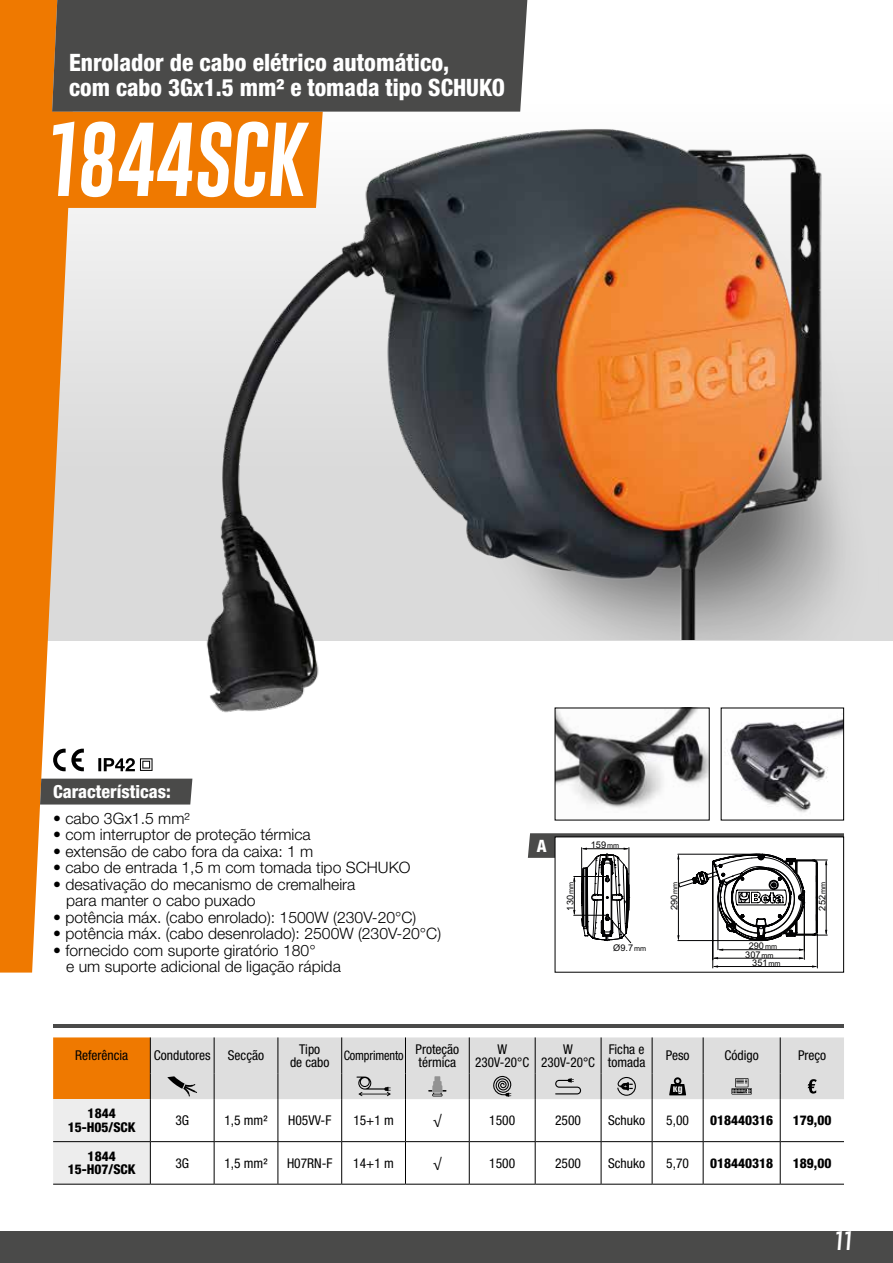
<style>
.page{position:relative;width:893px;height:1263px;background:#fff}
.page>*{position:absolute;margin:0;border:0;box-sizing:border-box;transform-origin:0 0}
.t1{font:76.5px "Gobold Extra 2";color:#fff}
.t2{font:800 condensed 24px/24.8px "Helvetica Neue LT Std";color:#fff}
.t3{font:19.5px "Gobold Extra 2";color:#fff}
.t4{font:800 condensed 18px "Helvetica Neue LT Std";color:#fff}
.t5{font:800 condensed 17.1px "Helvetica Neue LT Std";color:#fff}
.t6{font:300 15.75px/16.5px "Helvetica Neue LT Std";color:#000}
.t7{font:condensed 13.5px/13.5px "Helvetica Neue LT Std";color:#000;text-align:center}
.t8{font:800 condensed 13.5px/13.5px "Helvetica Neue LT Std";color:#000;text-align:center}
.t9{font:expanded 13.5px "Helvetica Neue LT Std";color:#000}
.t10{font:condensed 13.05px "Helvetica Neue LT Std";letter-spacing:-.01em;color:#000;scale:.94 1}
.t11{font:9.15px/8.4px "Arial";color:#020203;text-align:center}
.s1{font-family:"Gobold"}
.s2{font-size:7.2px}
</style>
<div class="page">
<div style="left:0;top:1231px;width:893px;height:32px;background:#4a4a49"></div>
<div style="left:0;top:0;width:893px;height:485px;background:linear-gradient(to bottom,#fff,#d9d9d9)"></div>
<img style="left:128px;top:63px;width:754px;height:734px">
<svg style="left:528px;top:833px;width:316px;height:135px"></svg>
<svg style="left:0;top:0;width:73px;height:972px;fill:#ef7900"></svg>
<div style="left:48px;top:112px;width:275px;height:96px;background:#ef7900"></div>
<div style="left:52px;top:0;width:475px;height:112px;background:#4a4a49"></div>
<div style="left:40px;top:779px;width:152px;height:25px;background:#4a4a49"></div>
<svg style="left:98px;top:758px;width:55px;height:13px"></svg>
<svg style="left:53px;top:749px;width:31px;height:22px"></svg>
<hr style="left:53px;top:1184px;width:97px;height:1px;background:#000">
<hr style="left:150px;top:1184px;width:64px;height:1px;background:#000">
<hr style="left:214px;top:1184px;width:64px;height:1px;background:#000">
<hr style="left:278px;top:1184px;width:64px;height:1px;background:#000">
<hr style="left:342px;top:1184px;width:63px;height:1px;background:#000">
<hr style="left:405px;top:1184px;width:64px;height:1px;background:#000">
<hr style="left:469px;top:1184px;width:66px;height:1px;background:#000">
<hr style="left:535px;top:1184px;width:66px;height:1px;background:#000">
<hr style="left:601px;top:1184px;width:51px;height:1px;background:#000">
<hr style="left:652px;top:1184px;width:51px;height:1px;background:#000">
<hr style="left:703px;top:1184px;width:77px;height:1px;background:#000">
<hr style="left:780px;top:1184px;width:64px;height:1px;background:#000">
<svg style="left:53px;top:1037px;width:791px;height:147px"></svg>
<hr style="left:53px;top:1025px;width:791px;height:3px;background:#4a4a49">
<img style="left:723px;top:710px;width:119px;height:103px">
<img style="left:557px;top:710px;width:151px;height:99px">
<h2 class="t2" style="left:69px;top:50px;width:437px">Enrolador de cabo elétrico automático,<br>com cabo 3Gx1.5 mm² e tomada tipo SCHUKO</h2>
<h1 class="t1" style="left:40px;top:110px;width:274px">1844<span class="s1">SCK</span></h1>
<p class="t4" style="left:53px;top:780px;width:119px">Características:</p>
<p class="t6" style="left:53px;top:810px;width:138px">• cabo 3Gx1.5 mm²</p>
<p class="t6" style="left:53px;top:826px;width:259px">• com interruptor de proteção térmica</p>
<p class="t6" style="left:53px;top:843px;width:262px">• extensão de cabo fora da caixa: 1 m</p>
<p class="t6" style="left:53px;top:859px;width:359px">• cabo de entrada 1,5 m com tomada tipo SCHUKO</p>
<p class="t6" style="left:66px;top:876px;width:291px;text-indent:-13px">• desativação do mecanismo de cremalheira para manter o cabo puxado</p>
<p class="t6" style="left:53px;top:909px;width:365px">• potência máx. (cabo enrolado): 1500W (230V-20°C)</p>
<p class="t6" style="left:53px;top:925px;width:389px">• potência máx. (cabo desenrolado): 2500W (230V-20°C)</p>
<p class="t6" style="left:66px;top:942px;width:276px;text-indent:-13px">• fornecido com suporte giratório 180°<br>e um suporte adicional de ligação rápida</p>
<p class="t5" style="left:537px;top:835px;width:11px">A</p>
<p class="t11" style="left:566px;top:910px;width:30px;rotate:-90deg">130<span class="s2">mm</span></p>
<p class="t11" style="left:591px;top:841px;width:30px">159<span class="s2">mm</span></p>
<p class="t11" style="left:613px;top:943px;width:34px">Ø9.7<span class="s2">mm</span></p>
<p class="t11" style="left:670px;top:910px;width:30px;rotate:-90deg">290<span class="s2">mm</span></p>
<p class="t11" style="left:745px;top:942px;width:33px">290<span class="s2">mm<br></span>307<span class="s2">mm</span></p>
<p class="t11" style="left:752px;top:958px;width:30px">351<span class="s2">mm</span></p>
<p class="t11" style="left:818px;top:910px;width:30px;rotate:-90deg">252<span class="s2">mm</span></p>
<p class="t7" style="left:75px;top:1049px;width:55px">Referência</p>
<p class="t7" style="left:154px;top:1049px;width:58px">Condutores</p>
<p class="t7" style="left:228px;top:1049px;width:38px">Secção</p>
<p class="t7" style="left:290px;top:1042px;width:41px">Tipo<br>de cabo</p>
<p class="t10" style="left:344px;top:1048px;width:65px">Comprimento</p>
<p class="t7" style="left:415px;top:1042px;width:45px;text-align:left">Proteção térmica</p>
<p class="t7" style="left:475px;top:1042px;width:55px">W<br>230V-20°C</p>
<p class="t7" style="left:541px;top:1042px;width:55px">W<br>230V-20°C</p>
<p class="t7" style="left:608px;top:1042px;width:39px;text-align:left">Ficha e tomada</p>
<p class="t7" style="left:666px;top:1049px;width:25px">Peso</p>
<p class="t7" style="left:725px;top:1049px;width:36px">Código</p>
<p class="t7" style="left:798px;top:1049px;width:30px">Preço</p>
<p class="t8" style="left:68px;top:1107px;width:69px">1844<br>15-H05/SCK</p>
<p class="t7" style="left:175px;top:1113px;width:15px">3G</p>
<p class="t7" style="left:224px;top:1113px;width:45px">1,5 mm²</p>
<p class="t7" style="left:288px;top:1113px;width:45px">H05VV-F</p>
<p class="t7" style="left:353px;top:1113px;width:42px">15+1 m</p>
<p class="t9" style="left:433px;top:1112px;width:10px">√</p>
<p class="t7" style="left:489px;top:1113px;width:27px">1500</p>
<p class="t7" style="left:555px;top:1113px;width:27px">2500</p>
<p class="t7" style="left:608px;top:1113px;width:38px">Schuko</p>
<p class="t7" style="left:666px;top:1113px;width:24px">5,00</p>
<p class="t8" style="left:710px;top:1113px;width:65px">018440316</p>
<p class="t8" style="left:793px;top:1113px;width:40px">179,00</p>
<p class="t8" style="left:68px;top:1149px;width:69px">1844<br>15-H07/SCK</p>
<p class="t7" style="left:175px;top:1156px;width:15px">3G</p>
<p class="t7" style="left:224px;top:1156px;width:45px">1,5 mm²</p>
<p class="t7" style="left:287px;top:1156px;width:47px">H07RN-F</p>
<p class="t7" style="left:353px;top:1156px;width:42px">14+1 m</p>
<p class="t9" style="left:433px;top:1155px;width:10px">√</p>
<p class="t7" style="left:489px;top:1156px;width:27px">1500</p>
<p class="t7" style="left:555px;top:1156px;width:27px">2500</p>
<p class="t7" style="left:608px;top:1156px;width:38px">Schuko</p>
<p class="t7" style="left:666px;top:1156px;width:24px">5,70</p>
<p class="t8" style="left:710px;top:1156px;width:65px">018440318</p>
<p class="t8" style="left:793px;top:1156px;width:40px">189,00</p>
<p class="t3" style="left:833px;top:1228px;width:23px">11</p>
</div>
